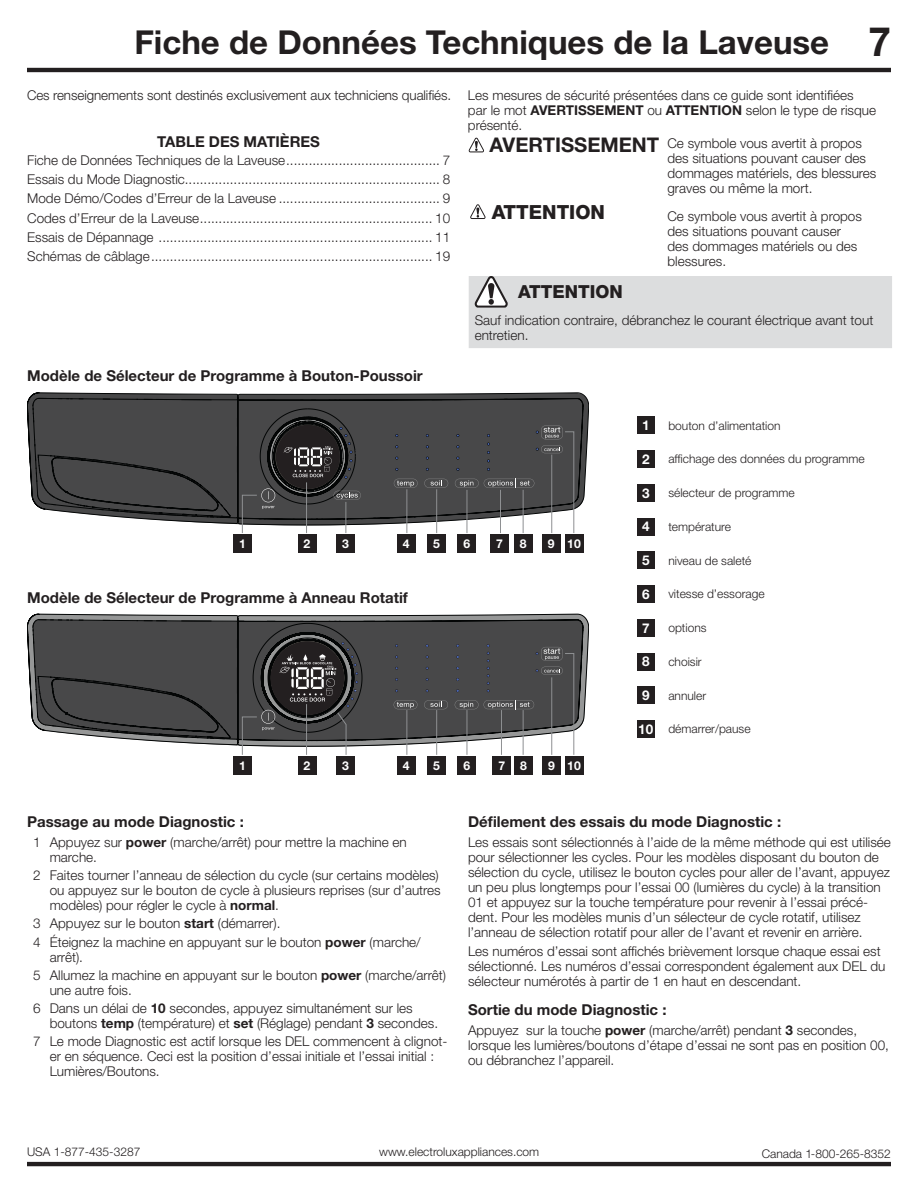
<style>
.page{position:relative;width:918px;height:1188px;background:#fff}
.page>*{position:absolute;margin:0;border:0;box-sizing:border-box;transform-origin:0 0}
.t1{font:700 40.5px "Helvetica Neue LT Std";color:#231f20}
.t2{font:700 33px "Helvetica Neue LT Std";color:#231f20}
.t3{font:700 20.25px "Helvetica Neue LT Std";color:#231f20}
.t4{font:800 19.5px "Helvetica Neue LT Std";color:#231f20}
.t5{font:800 18px "Helvetica Neue LT Std";color:#231f20}
.t6{font:700 15px "Helvetica Neue LT Std";color:#231f20}
.t7{font:300 13.5px/15px "Helvetica Neue LT Std";color:#231f20}
.t8{font:700 13.5px "Helvetica Neue LT Std";color:#fff}
.t9{font:700 12.15px "Helvetica Neue LT Std";color:#fff}
.t10{font:300 12px "Helvetica Neue LT Std";color:#231f20}
.s1{font-weight:700}
.s2{font-weight:700;font-size:13.5px;color:#fff}
</style>
<div class="page">
<hr style="left:27px;top:68px;width:864px;height:4px;background:#231f20">
<hr style="left:27px;top:1162px;width:864px;height:4px;background:#231f20">
<div style="left:637px;top:416px;width:18px;height:18px;background:#231f20"></div>
<div style="left:637px;top:450px;width:18px;height:18px;background:#231f20"></div>
<div style="left:637px;top:484px;width:18px;height:18px;background:#231f20"></div>
<div style="left:637px;top:518px;width:18px;height:17px;background:#231f20"></div>
<div style="left:637px;top:551px;width:18px;height:18px;background:#231f20"></div>
<div style="left:637px;top:585px;width:18px;height:18px;background:#231f20"></div>
<div style="left:637px;top:619px;width:18px;height:18px;background:#231f20"></div>
<div style="left:637px;top:653px;width:18px;height:17px;background:#231f20"></div>
<div style="left:637px;top:686px;width:18px;height:18px;background:#231f20"></div>
<div style="left:637px;top:720px;width:18px;height:18px;background:#231f20"></div>
<div style="left:298px;top:534px;width:18px;height:19px;background:#231f20"></div>
<div style="left:490px;top:534px;width:19px;height:19px;background:#231f20"></div>
<div style="left:233px;top:534px;width:19px;height:19px;background:#231f20"></div>
<div style="left:458px;top:534px;width:18px;height:19px;background:#231f20"></div>
<div style="left:336px;top:534px;width:19px;height:19px;background:#231f20"></div>
<div style="left:514px;top:534px;width:18px;height:19px;background:#231f20"></div>
<div style="left:427px;top:534px;width:19px;height:19px;background:#231f20"></div>
<div style="left:397px;top:534px;width:19px;height:19px;background:#231f20"></div>
<div style="left:542px;top:534px;width:18px;height:19px;background:#231f20"></div>
<div style="left:565px;top:534px;width:18px;height:19px;background:#231f20"></div>
<svg style="left:27px;top:393px;width:556px;height:141px;background:#575758"></svg>
<hr style="left:551px;top:455px;width:1px;height:78px;background:#8e9092">
<div style="left:298px;top:756px;width:18px;height:18px;background:#231f20"></div>
<div style="left:493px;top:756px;width:18px;height:18px;background:#231f20"></div>
<div style="left:233px;top:756px;width:19px;height:18px;background:#231f20"></div>
<div style="left:458px;top:756px;width:18px;height:18px;background:#231f20"></div>
<div style="left:336px;top:756px;width:19px;height:18px;background:#231f20"></div>
<div style="left:542px;top:756px;width:19px;height:18px;background:#231f20"></div>
<div style="left:514px;top:756px;width:19px;height:18px;background:#231f20"></div>
<div style="left:427px;top:756px;width:19px;height:18px;background:#231f20"></div>
<div style="left:397px;top:756px;width:19px;height:18px;background:#231f20"></div>
<div style="left:565px;top:756px;width:18px;height:18px;background:#231f20"></div>
<svg style="left:27px;top:614px;width:556px;height:141px;background:#5d5d5e"></svg>
<hr style="left:551px;top:677px;width:1px;height:78px;background:#8e9092">
<svg style="left:469px;top:138px;width:15px;height:14px"></svg>
<svg style="left:470px;top:204px;width:16px;height:15px"></svg>
<div style="left:469px;top:276px;width:423px;height:72px;background:#dcddde"></div>
<h2 class="t2" style="left:134px;top:22px;width:696px">Fiche de Données Techniques de la Laveuse</h2>
<h1 class="t1" style="left:868px;top:16px;width:24px">7</h1>
<p class="t7" style="left:27px;top:88px;width:426px">Ces renseignements sont destinés exclusivement aux techniciens qualifiés.</p>
<p class="t6" style="left:157px;top:133px;width:164px">TABLE DES MATIÈRES</p>
<p class="t7" style="left:27px;top:150px;width:424px;line-height:19.4px;text-align:justify">Fiche de Données Techniques de la Laveuse......................................... 7<br>Essais du Mode Diagnostic.................................................................... 8<br>Mode Démo/Codes d’Erreur de la Laveuse ........................................... 9<br>Codes d’Erreur de la Laveuse.............................................................. 10<br>Essais de Dépannage ......................................................................... 11<br>Schémas de câblage........................................................................... 19</p>
<p class="t6" style="left:27px;top:367px;width:397px">Modèle de Sélecteur de Programme à Bouton-Poussoir</p>
<p class="t7" style="left:468px;top:87px;width:410px">Les mesures de sécurité présentées dans ce guide sont identifiées<br>par le mot <span class="s1">AVERTISSEMENT</span> ou <span class="s1">ATTENTION</span> selon le type de risque présenté.</p>
<h3 class="t3" style="left:490px;top:133px;width:171px">AVERTISSEMENT</h3>
<h3 class="t4" style="left:492px;top:200px;width:115px">ATTENTION</h3>
<p class="t7" style="left:667px;top:136px;width:211px">Ce symbole vous avertit à propos des situations pouvant causer des dommages matériels, des blessures graves ou même la mort.</p>
<p class="t7" style="left:667px;top:208px;width:196px">Ce symbole vous avertit à propos des situations pouvant causer des dommages matériels ou des blessures.</p>
<h3 class="t5" style="left:518px;top:281px;width:106px">ATTENTION</h3>
<p class="t7" style="left:475px;top:313px;width:400px">Sauf indication contraire, débranchez le courant électrique avant tout entretien.</p>
<p class="t9" style="left:239px;top:536px;width:8px">1</p>
<p class="t9" style="left:304px;top:536px;width:8px">2</p>
<p class="t9" style="left:342px;top:536px;width:8px">3</p>
<p class="t9" style="left:403px;top:536px;width:8px">4</p>
<p class="t9" style="left:433px;top:536px;width:8px">5</p>
<p class="t9" style="left:463px;top:536px;width:8px">6</p>
<p class="t9" style="left:496px;top:536px;width:8px">7</p>
<p class="t9" style="left:520px;top:536px;width:8px">8</p>
<p class="t9" style="left:548px;top:536px;width:34px">9 10</p>
<p class="t6" style="left:27px;top:588px;width:382px">Modèle de Sélecteur de Programme à Anneau Rotatif</p>
<p class="t9" style="left:239px;top:758px;width:8px">1</p>
<p class="t9" style="left:304px;top:758px;width:8px">2</p>
<p class="t9" style="left:342px;top:758px;width:8px">3</p>
<p class="t9" style="left:403px;top:758px;width:8px">4</p>
<p class="t9" style="left:433px;top:758px;width:8px">5</p>
<p class="t9" style="left:463px;top:758px;width:8px">6</p>
<p class="t9" style="left:499px;top:758px;width:30px">7 8</p>
<p class="t9" style="left:548px;top:758px;width:34px">9 10</p>
<p class="t8" style="left:642px;top:417px;width:9px">1</p>
<p class="t10" style="left:668px;top:418px;width:114px">bouton d’alimentation</p>
<p class="t8" style="left:642px;top:451px;width:9px">2</p>
<p class="t10" style="left:668px;top:452px;width:198px">affichage des données du programme</p>
<p class="t8" style="left:642px;top:484px;width:9px">3</p>
<p class="t10" style="left:668px;top:486px;width:128px">sélecteur de programme</p>
<p class="t8" style="left:642px;top:518px;width:9px">4</p>
<p class="t10" style="left:668px;top:519px;width:64px">température</p>
<p class="t8" style="left:642px;top:552px;width:9px">5</p>
<p class="t10" style="left:668px;top:553px;width:85px">niveau de saleté</p>
<p class="t8" style="left:642px;top:586px;width:9px">6</p>
<p class="t10" style="left:668px;top:587px;width:98px">vitesse d’essorage</p>
<p class="t8" style="left:642px;top:619px;width:9px">7</p>
<p class="t10" style="left:668px;top:621px;width:40px">options</p>
<p class="t8" style="left:642px;top:653px;width:9px">8</p>
<p class="t10" style="left:668px;top:654px;width:35px">choisir</p>
<p class="t8" style="left:642px;top:687px;width:9px">9</p>
<p class="t10" style="left:668px;top:688px;width:39px">annuler</p>
<p class="t10" style="left:638px;top:722px;width:114px"><span class="s2">10</span> démarrer/pause</p>
<p class="t6" style="left:27px;top:813px;width:218px">Passage au mode Diagnostic :</p>
<p class="t7" style="left:50px;top:834px;width:359px;text-indent:-16px">1 Appuyez sur <span class="s1">power</span> (marche/arrêt) pour mettre la machine en marche.</p>
<p class="t7" style="left:50px;top:867px;width:393px;text-indent:-16px">2 Faites tourner l’anneau de sélection du cycle (sur certains modèles) ou appuyez sur le bouton de cycle à plusieurs reprises (sur d’autres modèles) pour régler le cycle à <span class="s1">normal</span>.</p>
<p class="t7" style="left:33px;top:914px;width:389px;line-height:18.3px">3 Appuyez sur le bouton <span class="s1">start</span> (démarrer).<br>4 Éteignez la machine en appuyant sur le bouton <span class="s1">power</span> (marche/</p>
<p class="t7" style="left:33px;top:947px;width:414px;line-height:18.3px;text-indent:16px">arrêt).<br>5 Allumez la machine en appuyant sur le bouton <span class="s1">power</span> (marche/arrêt)</p>
<p class="t7" style="left:33px;top:981px;width:381px;line-height:18.3px;text-indent:16px">une autre fois.<br>6 Dans un délai de <span class="s1">10</span> secondes, appuyez simultanément sur les</p>
<p class="t7" style="left:33px;top:1014px;width:416px;line-height:18.3px;text-align:center">boutons <span class="s1">temp</span> (température) et <span class="s1">set</span> (Réglage) pendant <span class="s1">3</span> secondes.<br>7 Le mode Diagnostic est actif lorsque les DEL commencent à clignot-</p>
<p class="t7" style="left:50px;top:1049px;width:386px">er en séquence. Ceci est la position d’essai initiale et l’essai initial :<br>Lumières/Boutons.</p>
<p class="t6" style="left:468px;top:813px;width:315px">Défilement des essais du mode Diagnostic :</p>
<p class="t7" style="left:468px;top:834px;width:424px">Les essais sont sélectionnés à l’aide de la même méthode qui est utilisée pour sélectionner les cycles. Pour les modèles disposant du bouton de sélection du cycle, utilisez le bouton cycles pour aller de l’avant, appuyez un peu plus longtemps pour l’essai 00 (lumières du cycle) à la transition 01 et appuyez sur la touche température pour revenir à l’essai précé&shy;dent. Pour les modèles munis d’un sélecteur de cycle rotatif, utilisez l’anneau de sélection rotatif pour aller de l’avant et revenir en arrière.</p>
<p class="t7" style="left:468px;top:944px;width:419px">Les numéros d’essai sont affichés brièvement lorsque chaque essai est sélectionné. Les numéros d’essai correspondent également aux DEL du sélecteur numérotés à partir de 1 en haut en descendant.</p>
<p class="t6" style="left:468px;top:1001px;width:200px">Sortie du mode Diagnostic :</p>
<p class="t7" style="left:468px;top:1022px;width:423px">Appuyez sur la touche <span class="s1">power</span> (marche/arrêt) pendant <span class="s1">3</span> secondes, lorsque les lumières/boutons d’étape d’essai ne sont pas en position 00, ou débranchez l’appareil.</p>
<p class="t10" style="left:27px;top:1145px;width:115px">USA 1-877-435-3287</p>
<p class="t10" style="left:379px;top:1145px;width:162px">www.electroluxappliances.com</p>
<p class="t10" style="left:762px;top:1146px;width:131px">Canada 1-800-265-8352</p>
</div>
